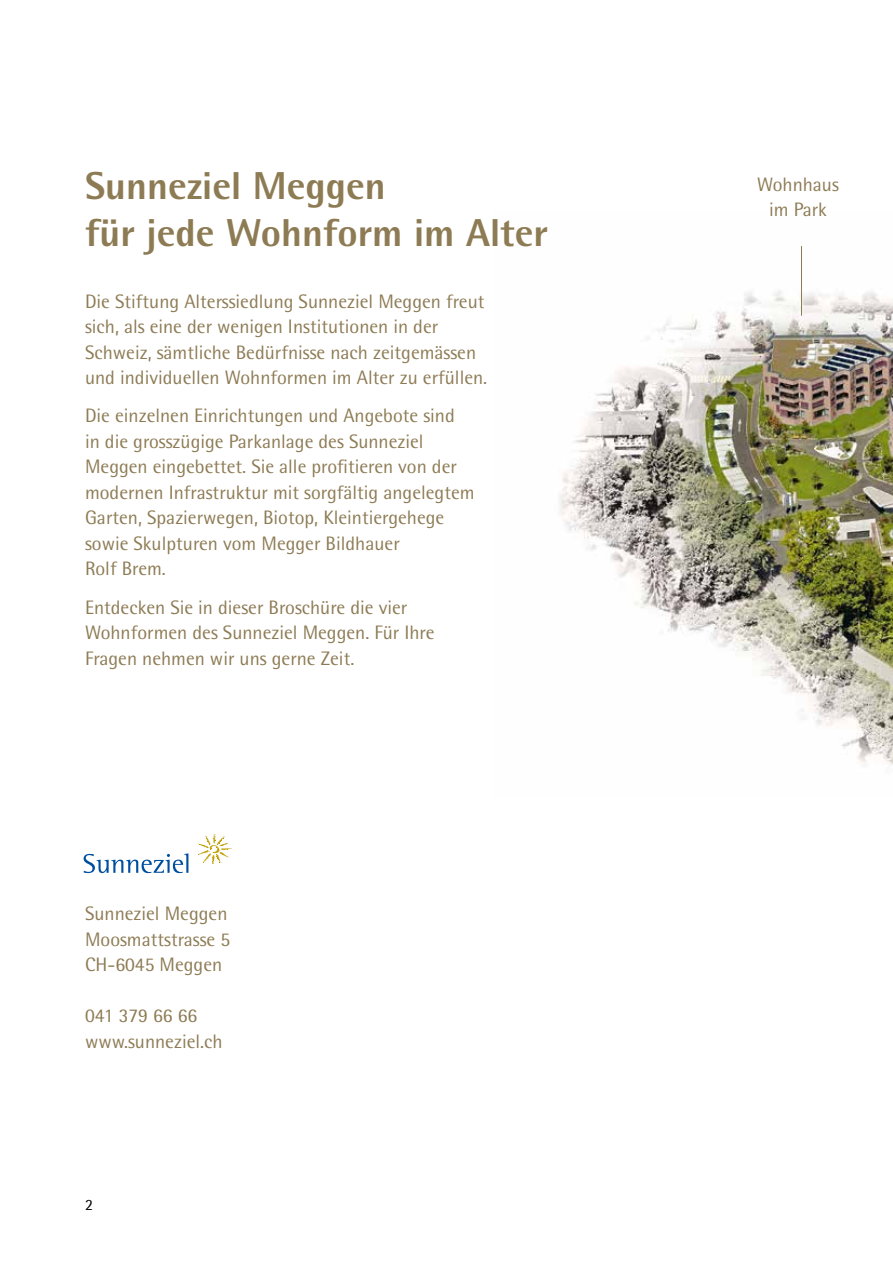
<style>
.page{position:relative;width:893px;height:1263px;background:#fff}
.page>*{position:absolute;margin:0;border:0;box-sizing:border-box;transform-origin:0 0}
.t1{font:800 39px/46.8px "Rotis Semi Sans Std";color:#8d7b54}
.t2{font:19.5px/25.5px "Rotis Semi Sans Std";color:#8d7b54}
.t3{font:15.75px "Rotis Semi Sans Std";color:#000}
</style>
<div class="page">
<img style="left:560px;top:290px;width:333px;height:475px">
<hr style="left:801px;top:246px;width:1px;height:70px;background:#8d7b54">
<svg style="left:84px;top:853px;width:104px;height:20px"></svg>
<svg style="left:198px;top:834px;width:33px;height:30px"></svg>
<h1 class="t1" style="left:85px;top:161px;width:464px">Sunneziel Meggen<br>für jede Wohnform im Alter</h1>
<p class="t2" style="left:85px;top:288px;width:404px">Die Stiftung Alterssiedlung Sunneziel Meggen freut sich, als eine der wenigen Institutionen in der Schweiz, sämtliche Bedürfnisse nach zeitgemässen und individuellen Wohnformen im Alter zu erfüllen.</p>
<p class="t2" style="left:85px;top:403px;width:391px">Die einzelnen Einrichtungen und Angebote sind<br>in die grosszügige Parkanlage des Sunneziel Meggen eingebettet. Sie alle profitieren von der modernen Infrastruktur mit sorgfältig angelegtem Garten, Spazierwegen, Biotop, Kleintiergehege sowie Skulpturen vom Megger Bildhauer<br>Rolf Brem.</p>
<p class="t2" style="left:85px;top:594px;width:351px">Entdecken Sie in dieser Broschüre die vier<br>Wohnformen des Sunneziel Meggen. Für Ihre<br>Fragen nehmen wir uns gerne Zeit.</p>
<p class="t2" style="left:85px;top:901px;width:147px">Sunneziel Meggen<br>Moosmattstrasse 5<br>CH-6045 Meggen</p>
<p class="t2" style="left:85px;top:1003px;width:139px">041 379 66 66 www.sunneziel.ch</p>
<p class="t3" style="left:85px;top:1196px;width:9px">2</p>
<p class="t2" style="left:757px;top:171px;width:83px;text-align:center">Wohnhaus im Park</p>
</div>
